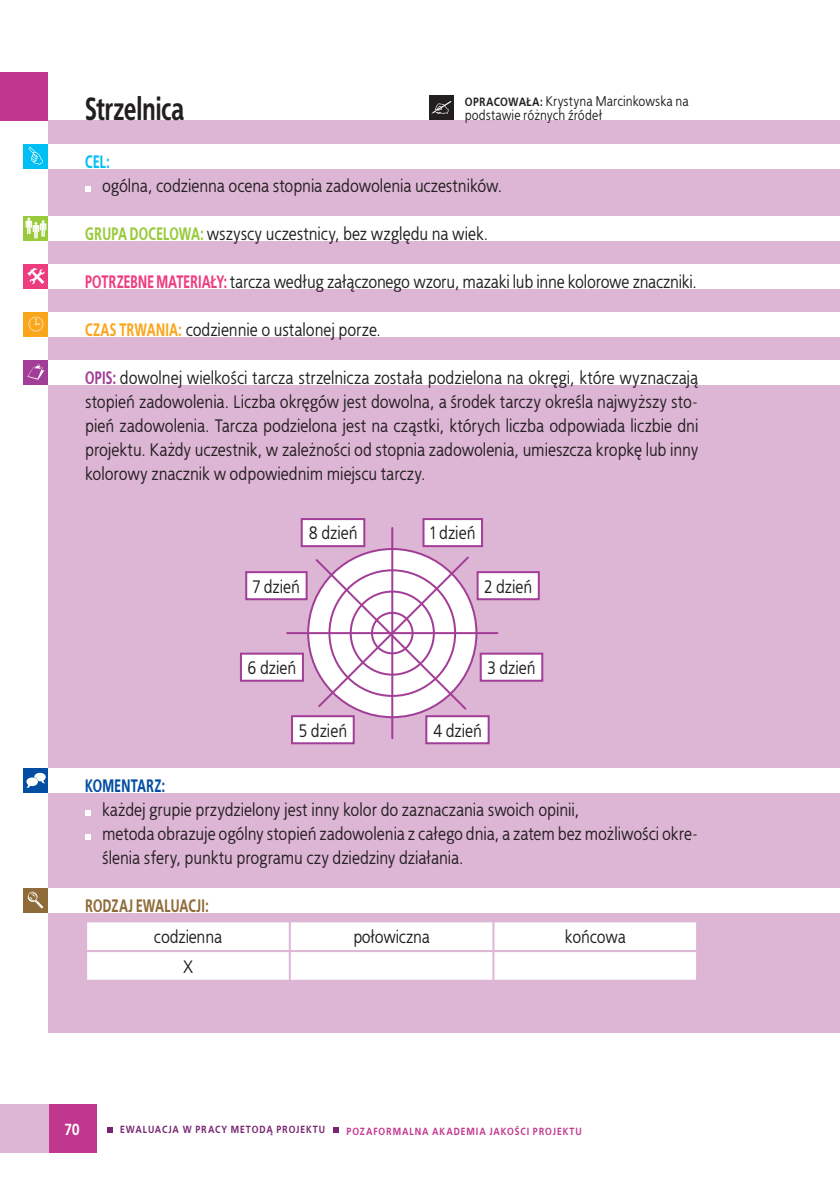
<style>
.page{position:relative;width:840px;height:1191px;background:#fff}
.page>*{position:absolute;margin:0;border:0;box-sizing:border-box;transform-origin:0 0}
.t1{font:700 32px "Bureau C Cnd EFN";letter-spacing:-.005em;color:#231f20}
.t2{font:18px/24px "Bureau CEFN";letter-spacing:.005em;color:#231f20;text-align:justify}
.t3{font:700 18px "Bureau C Cnd EFN";letter-spacing:.01em;color:#8f6b39}
.t4{font:700 18px "Bureau C Cnd EFN";letter-spacing:.01em;color:#034ea2}
.t5{font:700 18px "Bureau C Cnd EFN";color:#00bff3}
.t6{font:700 16px "Bureau CEFN";color:#fff}
.t7{font:14px/14px "Bureau CEFN";letter-spacing:.01em;color:#231f20}
.t8{font:700 14px "Bureau CEFN";letter-spacing:.06em;color:#c1378f}
.t9{font:700 14px "Bureau CEFN";letter-spacing:.055em;color:#772471}
.s1{font-weight:700;font-size:12px}
.s2{font-family:"Bureau C Cnd EFN";font-weight:700;color:#99ca3c}
.s3{font-family:"Bureau C Cnd EFN";font-weight:700;color:#ee3d7f}
.s4{font-family:"Bureau C Cnd EFN";font-weight:700;color:#faa61a}
.s5{font-family:"Bureau C Cnd EFN";font-weight:700;color:#a23e97}
</style>
<div class="page">
<div style="left:48px;top:1104px;width:48px;height:48px;background:#c1378f"></div>
<svg style="left:107px;top:1127px;width:5px;height:5px"></svg>
<svg style="left:333px;top:1127px;width:5px;height:5px"></svg>
<div style="left:0;top:1104px;width:48px;height:48px;background:#ddb5d5"></div>
<div style="left:48px;top:120px;width:791px;height:912px;background:#ddb5d5"></div>
<div style="left:0;top:888px;width:839px;height:24px;background:#fff"></div>
<div style="left:24px;top:888px;width:24px;height:24px;background:#8f6b39"></div>
<svg style="left:28px;top:891px;width:15px;height:17px"></svg>
<div style="left:0;top:768px;width:839px;height:24px;background:#fff"></div>
<div style="left:24px;top:768px;width:24px;height:24px;background:#034ea2"></div>
<svg style="left:26px;top:773px;width:20px;height:14px"></svg>
<div style="left:0;top:144px;width:839px;height:24px;background:#fff"></div>
<div style="left:24px;top:144px;width:24px;height:24px;background:#00bff3"></div>
<svg style="left:29px;top:147px;width:14px;height:18px"></svg>
<div style="left:0;top:264px;width:839px;height:24px;background:#fff"></div>
<div style="left:24px;top:264px;width:24px;height:24px;background:#ee3d7f"></div>
<svg style="left:27px;top:268px;width:18px;height:16px"></svg>
<div style="left:0;top:312px;width:839px;height:24px;background:#fff"></div>
<div style="left:24px;top:312px;width:24px;height:24px;background:#faa61a"></div>
<svg style="left:29px;top:317px;width:14px;height:14px"></svg>
<div style="left:0;top:216px;width:839px;height:24px;background:#fff"></div>
<svg style="left:24px;top:216px;width:24px;height:24px"></svg>
<svg style="left:25px;top:218px;width:21px;height:20px"></svg>
<div style="left:0;top:360px;width:839px;height:24px;background:#fff"></div>
<div style="left:24px;top:360px;width:24px;height:24px;background:#a23e97"></div>
<svg style="left:27px;top:364px;width:17px;height:16px"></svg>
<div style="left:0;top:72px;width:48px;height:48px;background:#c1378f"></div>
<svg style="left:85px;top:186px;width:6px;height:6px"></svg>
<svg style="left:85px;top:810px;width:6px;height:6px"></svg>
<svg style="left:85px;top:834px;width:6px;height:6px"></svg>
<div style="left:87px;top:922px;width:608px;height:57px;background:#fff"></div>
<hr style="left:288px;top:922px;width:2px;height:28px;background:#ddb5d5">
<hr style="left:492px;top:922px;width:2px;height:28px;background:#ddb5d5">
<hr style="left:85px;top:950px;width:204px;height:2px;background:#ddb5d5">
<hr style="left:289px;top:950px;width:204px;height:2px;background:#ddb5d5">
<hr style="left:288px;top:952px;width:2px;height:27px;background:#ddb5d5">
<hr style="left:493px;top:950px;width:204px;height:2px;background:#ddb5d5">
<hr style="left:492px;top:952px;width:2px;height:27px;background:#ddb5d5">
<svg style="left:308px;top:549px;width:168px;height:168px"></svg>
<hr style="left:287px;top:632px;width:210px;height:2px;background:#a23e97">
<hr style="left:391px;top:528px;width:2px;height:210px;background:#a23e97">
<svg style="left:313px;top:554px;width:157px;height:157px;background:#eddaeb"></svg>
<div style="left:241px;top:653px;width:62px;height:27px;background:#fff"></div>
<div style="left:240px;top:652px;width:64px;height:29px;border:2px solid #a23e97"></div>
<div style="left:301px;top:519px;width:63px;height:27px;background:#fff"></div>
<div style="left:300px;top:518px;width:65px;height:29px;border:2px solid #a23e97"></div>
<div style="left:423px;top:519px;width:59px;height:27px;background:#fff"></div>
<div style="left:422px;top:518px;width:61px;height:29px;border:2px solid #a23e97"></div>
<div style="left:246px;top:572px;width:60px;height:27px;background:#fff"></div>
<div style="left:245px;top:571px;width:62px;height:29px;border:2px solid #a23e97"></div>
<div style="left:477px;top:572px;width:61px;height:27px;background:#fff"></div>
<div style="left:476px;top:571px;width:63px;height:29px;border:2px solid #a23e97"></div>
<div style="left:426px;top:716px;width:62px;height:27px;background:#fff"></div>
<div style="left:425px;top:715px;width:64px;height:29px;border:2px solid #a23e97"></div>
<div style="left:292px;top:716px;width:61px;height:27px;background:#fff"></div>
<div style="left:291px;top:715px;width:63px;height:29px;border:2px solid #a23e97"></div>
<div style="left:480px;top:653px;width:62px;height:27px;background:#fff"></div>
<div style="left:479px;top:652px;width:64px;height:29px;border:2px solid #a23e97"></div>
<div style="left:429px;top:95px;width:24px;height:24px;background:#231f20"></div>
<svg style="left:431px;top:101px;width:20px;height:13px"></svg>
<p class="t7" style="left:464px;top:96px;width:225px"><span class="s1">OPRACOWAŁA:</span> Krystyna Marcinkowska na podstawie różnych źródeł</p>
<h1 class="t1" style="left:85px;top:97px;width:100px">Strzelnica</h1>
<p class="t5" style="left:85px;top:155px;width:26px">CEL:</p>
<p class="t2" style="left:102px;top:176px;width:401px">ogólna, codzienna ocena stopnia zadowolenia uczestników.</p>
<p class="t2" style="left:85px;top:224px;width:404px"><span class="s2">GRUPA DOCELOWA:</span> wszyscy uczestnicy, bez względu na wiek.</p>
<p class="t2" style="left:85px;top:272px;width:613px"><span class="s3">POTRZEBNE MATERIAŁY:</span> tarcza według załączonego wzoru, mazaki lub inne kolorowe znaczniki.</p>
<p class="t2" style="left:85px;top:320px;width:297px"><span class="s4">CZAS TRWANIA:</span> codziennie o ustalonej porze.</p>
<p class="t2" style="left:85px;top:368px;width:614px"><span class="s5">OPIS:</span> dowolnej wielkości tarcza strzelnicza została podzielona na okręgi, które wyznaczają stopień zadowolenia. Liczba okręgów jest dowolna, a środek tarczy określa najwyższy sto&shy;pień zadowolenia. Tarcza podzielona jest na cząstki, których liczba odpowiada liczbie dni projektu. Każdy uczestnik, w zależności od stopnia zadowolenia, umieszcza kropkę lub inny kolorowy znacznik w odpowiednim miejscu tarczy.</p>
<p class="t2" style="left:308px;top:523px;width:51px">8 dzień</p>
<p class="t2" style="left:430px;top:523px;width:47px">1 dzień</p>
<p class="t2" style="left:253px;top:576px;width:48px">7 dzień</p>
<p class="t2" style="left:484px;top:576px;width:49px">2 dzień</p>
<p class="t2" style="left:247px;top:658px;width:50px">6 dzień</p>
<p class="t2" style="left:487px;top:658px;width:50px">3 dzień</p>
<p class="t2" style="left:298px;top:720px;width:50px">5 dzień</p>
<p class="t2" style="left:433px;top:720px;width:50px">4 dzień</p>
<p class="t4" style="left:85px;top:779px;width:82px">KOMENTARZ:</p>
<p class="t2" style="left:102px;top:800px;width:597px;text-align:left">każdej grupie przydzielony jest inny kolor do zaznaczania swoich opinii,<br>metoda obrazuje ogólny stopień zadowolenia z całego dnia, a zatem bez możliwości okre&shy;ślenia sfery, punktu programu czy dziedziny działania.</p>
<p class="t3" style="left:85px;top:899px;width:125px">RODZAJ EWALUACJI:</p>
<p class="t2" style="left:154px;top:926px;width:69px">codzienna</p>
<p class="t2" style="left:353px;top:926px;width:78px">połowiczna</p>
<p class="t2" style="left:564px;top:926px;width:63px">końcowa</p>
<p class="t2" style="left:183px;top:956px;width:11px">X</p>
<p class="t6" style="left:65px;top:1123px;width:17px">70</p>
<p class="t9" style="left:120px;top:1122px;width:206px">EWALUACJA W PRACY METODĄ PROJEKTU</p>
<p class="t8" style="left:346px;top:1124px;width:236px">POZAFORMALNA AKADEMIA JAKOŚCI PROJEKTU</p>
</div>
